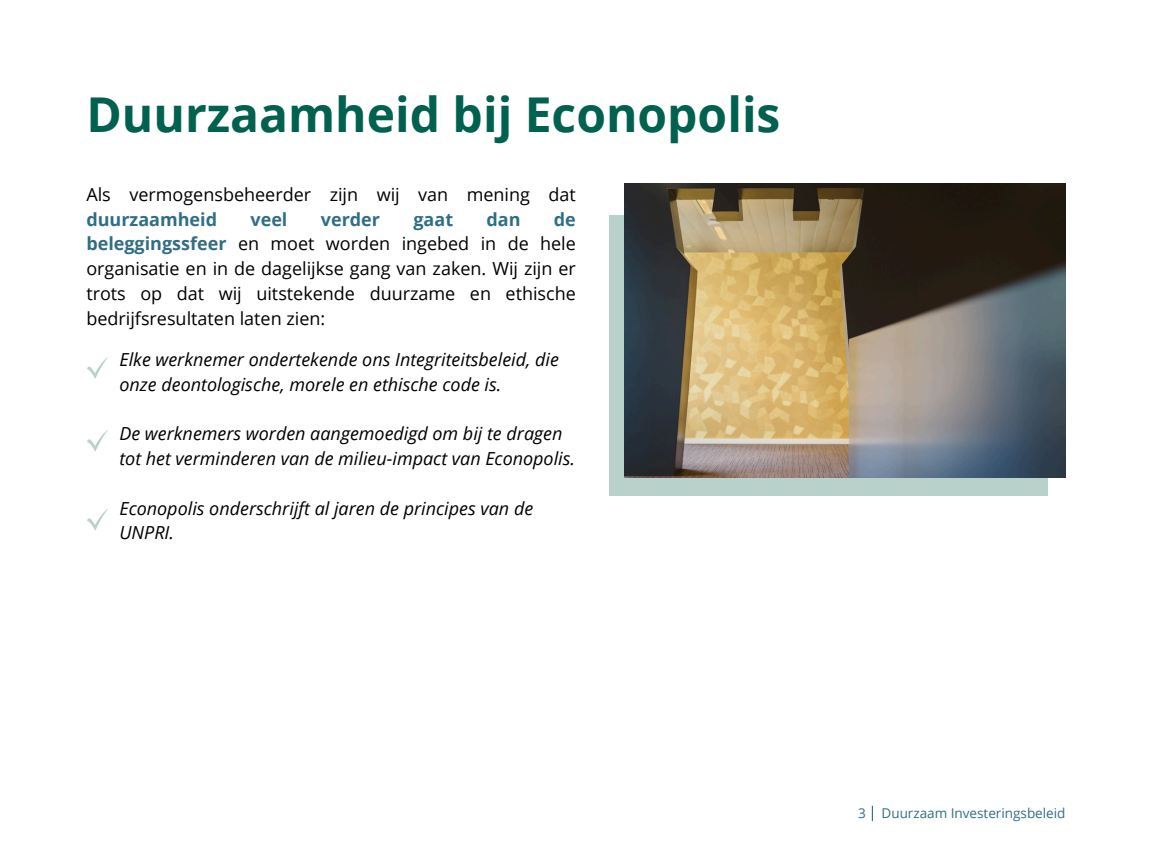
<style>
.page{position:relative;width:1152px;height:864px;background:#fff}
.page>*{position:absolute;margin:0;border:0;box-sizing:border-box;transform-origin:0 0}
.t1{font:700 48px "Open Sans";color:#00614e}
.t2{font:italic 18px/24.8px "Open Sans";color:#000}
.t3{font:18px/24.8px "Open Sans";color:#000}
.t4{font:700 18px "Open Sans";color:#306e86}
.t5{font:13.5px "Open Sans";color:#306e86}
.s1{font-weight:700;color:#306e86}
</style>
<div class="page">
<svg style="left:872px;top:806px;width:1px;height:15px"></svg>
<svg style="left:87px;top:357px;width:21px;height:22px"></svg>
<svg style="left:87px;top:430px;width:21px;height:22px"></svg>
<svg style="left:87px;top:509px;width:21px;height:22px"></svg>
<div style="left:609px;top:215px;width:438px;height:280px;background:#b8d1ca"></div>
<img style="left:625px;top:183px;width:441px;height:294px">
<h1 class="t1" style="left:86px;top:81px;width:696px">Duurzaamheid bij Econopolis</h1>
<p class="t3" style="left:86px;top:181px;width:491px">Als vermogensbeheerder zijn wij van mening dat <span class="s1">duurzaamheid</span></p>
<p class="t3" style="left:86px;top:206px;width:491px;text-align:justify;text-indent:468px"><span class="s1">de beleggingssfeer</span> en moet worden ingebed in de hele organisatie en in de dagelijkse gang van zaken. Wij zijn er trots op dat wij uitstekende duurzame en ethische bedrijfsresultaten laten zien:</p>
<p class="t2" style="left:119px;top:347px;width:441px">Elke werknemer ondertekende ons Integriteitsbeleid, die onze deontologische, morele en ethische code is.</p>
<h2 class="t2" style="left:119px;top:421px;width:457px">De werknemers worden aangemoedigd om bij te dragen tot het verminderen van de milieu-impact van Econopolis.</h2>
<h2 class="t2" style="left:119px;top:495px;width:415px">Econopolis onderschrĳft al jaren de principes van de<br>UNPRI.</h2>
<p class="t4" style="left:251px;top:206px;width:38px">veel</p>
<p class="t4" style="left:321px;top:206px;width:61px">verder</p>
<p class="t4" style="left:413px;top:206px;width:41px">gaat</p>
<p class="t4" style="left:487px;top:206px;width:36px">dan</p>
<h2 class="t5" style="left:858px;top:804px;width:9px">3</h2>
<p class="t5" style="left:882px;top:804px;width:185px">Duurzaam Investeringsbeleid</p>
</div>
